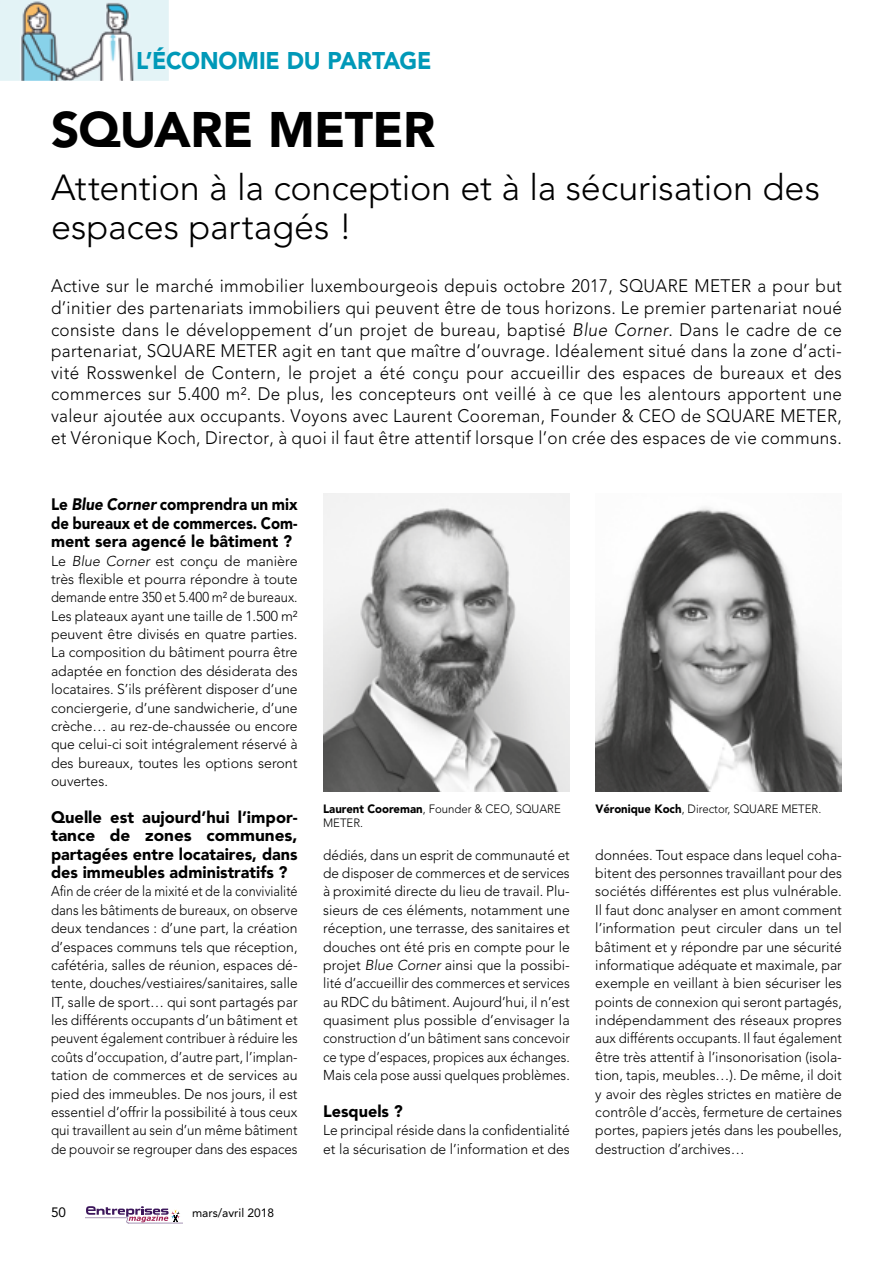
<style>
.page{position:relative;width:893px;height:1263px;background:#fff}
.page>*{position:absolute;margin:0;border:0;box-sizing:border-box;transform-origin:0 0}
.t1{font:900 49.5px "Avenir";letter-spacing:-.01em;color:#000}
.t2{font:300 36px/39px "Avenir";letter-spacing:-.005em;color:#000}
.t3{font:900 24px "Avenir";letter-spacing:-.005em;color:#0099b8;scale:.95 1}
.t4{font:300 18px/21.6px "Avenir";letter-spacing:.02em;color:#000;text-align:justify;scale:.95 1}
.t5{font:900 16.5px/18.5px "Avenir";color:#000;text-align:justify}
.t6{font:900 16.5px/18.5px "Avenir";color:#000;text-align:justify;scale:.93 1}
.t7{font:300 14.25px/18.3px "Avenir";color:#000;text-align:justify}
.t8{font:300 14.25px/18.3px "Avenir";color:#000;text-align:justify;scale:.89 1}
.t9{font:300 14.25px/18.3px "Avenir";color:#000;text-align:justify;scale:.95 1}
.t10{font:13.5px "Avenir";color:#000}
.t11{font:300 12px/14.4px "Avenir";color:#000;scale:.95 1}
.t12{font:12px "Avenir";color:#000}
.s1{font-style:italic}
.s2{font-weight:900}
</style>
<div class="page">
<svg style="left:85px;top:1206px;width:97px;height:17px"></svg>
<img style="left:0;top:0;width:169px;height:81px">
<img style="left:595px;top:507px;width:247px;height:285px">
<img style="left:323px;top:494px;width:247px;height:298px">
<h3 class="t3" style="left:136px;top:46px;width:312px">L’ÉCONOMIE DU PARTAGE</h3>
<h1 class="t1" style="left:51px;top:100px;width:386px">SQUARE METER</h1>
<h2 class="t2" style="left:51px;top:168px;width:770px">Attention à la conception et à la sécurisation des espaces partagés !</h2>
<p class="t4" style="left:51px;top:275px;width:834px">Active sur le marché immobilier luxembourgeois depuis octobre 2017, SQUARE METER a pour but d’initier des partenariats immobiliers qui peuvent être de tous horizons. Le premier partenariat noué consiste dans le développement d’un projet de bureau, baptisé <span class="s1">Blue Corner</span>. Dans le cadre de ce partenariat, SQUARE METER agit en tant que maître d’ouvrage. Idéalement situé dans la zone d’acti&shy;vité Rosswenkel de Contern, le projet a été conçu pour accueillir des espaces de bureaux et des commerces sur 5.400 m². De plus, les concepteurs ont veillé à ce que les alentours apportent une valeur ajoutée aux occupants. Voyons avec Laurent Cooreman, Founder &amp; CEO de SQUARE METER, et Véronique Koch, Director, à quoi il faut être attentif lorsque l’on crée des espaces de vie communs.</p>
<p class="t6" style="left:51px;top:495px;width:267px">Le <span class="s1">Blue Corner</span> comprendra un mix de bureaux et de commerces. Com&shy;ment sera agencé le bâtiment ?</p>
<p class="t7" style="left:51px;top:551px;width:248px">Le <span class="s1">Blue Corner</span> est conçu de manière très flexible et pourra répondre à toute demande entre 350 et 5.400 m² de bureaux.<br>Les plateaux ayant une taille de 1.500 m² peuvent être divisés en quatre parties.<br>La composition du bâtiment pourra être adaptée en fonction des désiderata des locataires. S’ils préfèrent disposer d’une conciergerie, d’une sandwicherie, d’une crèche… au rez-de-chaussée ou encore que celui-ci soit intégralement réservé à des bureaux, toutes les options seront ouvertes.</p>
<p class="t5" style="left:51px;top:808px;width:248px">Quelle est aujourd’hui l’impor&shy;tance de zones communes, partagées entre locataires, dans des immeubles administratifs ?</p>
<p class="t8" style="left:51px;top:882px;width:279px">Afin de créer de la mixité et de la convivialité dans les bâtiments de bureaux, on observe deux tendances : d’une part, la création d’espaces communs tels que réception, cafétéria, salles de réunion, espaces dé&shy;tente, douches/vestiaires/sanitaires, salle IT, salle de sport… qui sont partagés par les différents occupants d’un bâtiment et peuvent également contribuer à réduire les coûts d’occupation, d’autre part, l’implan&shy;tation de commerces et de services au pied des immeubles. De nos jours, il est essentiel d’offrir la possibilité à tous ceux qui travaillent au sein d’un même bâtiment de pouvoir se regrouper dans des espaces</p>
<p class="t10" style="left:51px;top:1204px;width:17px">50</p>
<p class="t12" style="left:192px;top:1206px;width:84px">mars/avril 2018</p>
<p class="t11" style="left:323px;top:801px;width:252px"><span class="s2">Laurent Cooreman</span>, Founder &amp; CEO, SQUARE<br>METER.</p>
<p class="t11" style="left:595px;top:801px;width:239px"><span class="s2">Véronique Koch</span>, Director, SQUARE METER.</p>
<p class="t9" style="left:323px;top:845px;width:261px">dédiés, dans un esprit de communauté et de disposer de commerces et de services à proximité directe du lieu de travail. Plu&shy;sieurs de ces éléments, notamment une réception, une terrasse, des sanitaires et douches ont été pris en compte pour le projet <span class="s1">Blue Corner</span> ainsi que la possibi&shy;lité d’accueillir des commerces et services au RDC du bâtiment. Aujourd’hui, il n’est quasiment plus possible d’envisager la construction d’un bâtiment sans concevoir ce type d’espaces, propices aux échanges.<br>Mais cela pose aussi quelques problèmes.</p>
<p class="t5" style="left:323px;top:1102px;width:81px">Lesquels ?</p>
<p class="t7" style="left:323px;top:1121px;width:248px">Le principal réside dans la confidentialité et la sécurisation de l’information et des</p>
<p class="t7" style="left:595px;top:845px;width:248px">données. Tout espace dans lequel coha&shy;bitent des personnes travaillant pour des sociétés différentes est plus vulnérable.<br>Il faut donc analyser en amont comment l’information peut circuler dans un tel bâtiment et y répondre par une sécurité informatique adéquate et maximale, par exemple en veillant à bien sécuriser les points de connexion qui seront partagés, indépendamment des réseaux propres aux différents occupants. Il faut également être très attentif à l’insonorisation (isola&shy;tion, tapis, meubles…). De même, il doit y avoir des règles strictes en matière de contrôle d’accès, fermeture de certaines portes, papiers jetés dans les poubelles, destruction d’archives…</p>
</div>
